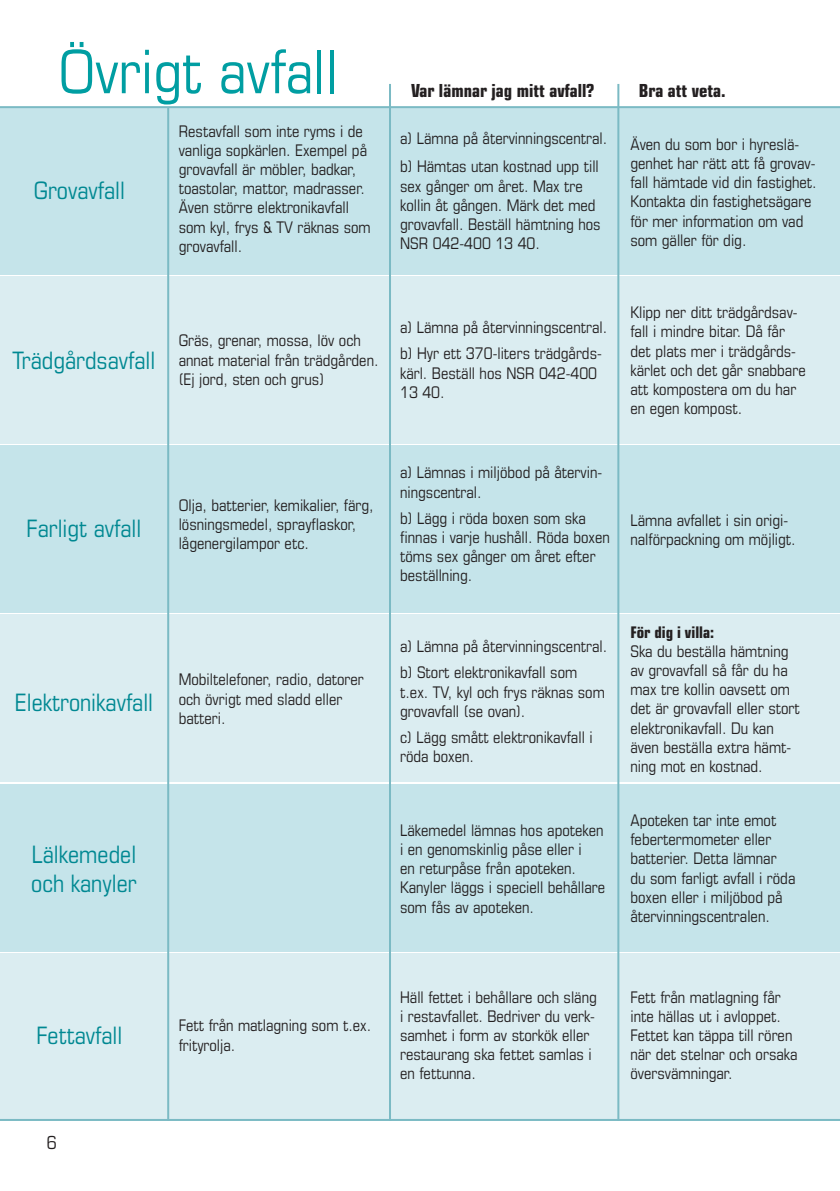
<style>
.page{position:relative;width:840px;height:1191px;background:#fff}
.page>*{position:absolute;margin:0;border:0;box-sizing:border-box;transform-origin:0 0}
.t1{font:condensed 60px "Eurostile";color:#009ea2}
.t2{font:condensed 24px/28.8px "Eurostile";color:#008892}
.t3{font:700 condensed 18px "Eurostile";color:#231f20}
.t4{font:condensed 18px "Eurostile";color:#231f20}
.t5{font:condensed 16px/19.2px "Eurostile";color:#231f20}
.t6{font:700 condensed 16px "Eurostile";color:#231f20}
</style>
<div class="page">
<div style="left:0;top:107px;width:839px;height:167px;background:#c5e4ea"></div>
<div style="left:0;top:445px;width:839px;height:168px;background:#c5e4ea"></div>
<div style="left:0;top:784px;width:839px;height:167px;background:#c5e4ea"></div>
<div style="left:0;top:276px;width:839px;height:167px;background:#dbedf1"></div>
<div style="left:0;top:615px;width:839px;height:167px;background:#dbedf1"></div>
<div style="left:0;top:953px;width:839px;height:167px;background:#dbedf1"></div>
<hr style="left:0;top:106px;width:839px;height:2px;background:#7bbac4">
<hr style="left:0;top:1119px;width:839px;height:2px;background:#7bbac4">
<hr style="left:389px;top:84px;width:2px;height:1036px;background:#7bbac4">
<hr style="left:167px;top:107px;width:2px;height:1013px;background:#7bbac4">
<hr style="left:617px;top:84px;width:2px;height:1036px;background:#7bbac4">
<h1 class="t1" style="left:58px;top:36px;width:281px">Övrigt avfall</h1>
<p class="t3" style="left:411px;top:79px;width:184px">Var lämnar jag mitt avfall?</p>
<p class="t3" style="left:638px;top:79px;width:88px">Bra att veta.</p>
<h2 class="t2" style="left:34px;top:175px;width:93px">Grovavfall</h2>
<h2 class="t2" style="left:13px;top:346px;width:144px">Trädgårdsavfall</h2>
<h2 class="t2" style="left:27px;top:513px;width:116px">Farligt avfall</h2>
<h2 class="t2" style="left:15px;top:687px;width:140px">Elektronikavfall</h2>
<h2 class="t2" style="left:31px;top:839px;width:107px">Lälkemedel och kanyler</h2>
<p class="t5" style="left:179px;top:121px;width:193px">Restavfall som inte ryms i de vanliga sopkärlen. Exempel på grovavfall är möbler, badkar, toastolar, mattor, madrasser.<br>Även större elektronikavfall som kyl, frys &amp; TV räknas som grovavfall.</p>
<p class="t5" style="left:630px;top:134px;width:188px">Även du som bor i hyreslä&shy;genhet har rätt att få grovav&shy;fall hämtade vid din fastighet.<br>Kontakta din fastighetsägare för mer information om vad som gäller för dig.</p>
<p class="t5" style="left:400px;top:124px;width:208px;line-height:28px">a) Lämna på återvinningscentral. b) Hämtas utan kostnad upp till</p>
<p class="t5" style="left:400px;top:176px;width:202px">sex gånger om året. Max tre kollin åt gången. Märk det med grovavfall. Beställ hämtning hos<br>NSR 042-400 13 40.</p>
<p class="t5" style="left:179px;top:331px;width:201px">Gräs, grenar, mossa, löv och annat material från trädgården. (Ej jord, sten och grus)</p>
<p class="t5" style="left:179px;top:495px;width:196px">Olja, batterier, kemikalier, färg, lösningsmedel, sprayflaskor, lågenergilampor etc.</p>
<p class="t5" style="left:179px;top:669px;width:186px">Mobiltelefoner, radio, datorer och övrigt med sladd eller batteri.</p>
<p class="t5" style="left:400px;top:314px;width:208px;line-height:26px">a) Lämna på återvinningscentral. b) Hyr ett 370-liters trädgårds-</p>
<p class="t5" style="left:400px;top:363px;width:198px">kärl. Beställ hos NSR 042-400<br>13 40.</p>
<p class="t5" style="left:630px;top:302px;width:177px">Klipp ner ditt trädgårdsav&shy;fall i mindre bitar. Då får det plats mer i trädgårds&shy;kärlet och det går snabbare att kompostera om du har en egen kompost.</p>
<p class="t5" style="left:400px;top:463px;width:203px">a) Lämnas i miljöbod på återvin&shy;ningscentral.</p>
<p class="t5" style="left:400px;top:508px;width:211px">b) Lägg i röda boxen som ska finnas i varje hushåll. Röda boxen töms sex gånger om året efter beställning.</p>
<p class="t5" style="left:630px;top:510px;width:167px">Lämna avfallet i sin origi&shy;nalförpackning om möjligt.</p>
<p class="t5" style="left:400px;top:633px;width:208px;line-height:26px">a) Lämna på återvinningscentral. b) Stort elektronikavfall som</p>
<p class="t5" style="left:400px;top:682px;width:206px">t.ex. TV, kyl och frys räknas som grovavfall (se ovan).</p>
<p class="t5" style="left:400px;top:727px;width:194px">c) Lägg smått elektronikavfall i röda boxen.</p>
<p class="t6" style="left:630px;top:622px;width:85px">För dig i villa:</p>
<p class="t5" style="left:630px;top:641px;width:171px">Ska du beställa hämtning av grovavfall så får du ha max tre kollin oavsett om det är grovavfall eller stort elektronikavfall. Du kan även beställa extra hämt&shy;ning mot en kostnad.</p>
<p class="t5" style="left:400px;top:820px;width:206px">Läkemedel lämnas hos apoteken i en genomskinlig påse eller i<br>en returpåse från apoteken.<br>Kanyler läggs i speciell behållare som fås av apoteken.</p>
<p class="t5" style="left:630px;top:810px;width:166px">Apoteken tar inte emot febertermometer eller batterier. Detta lämnar du som farligt avfall i röda boxen eller i miljöbod på återvinningscentralen.</p>
<h2 class="t2" style="left:36px;top:1020px;width:87px">Fettavfall</h2>
<p class="t4" style="left:47px;top:1131px;width:12px">6</p>
<p class="t5" style="left:179px;top:1015px;width:194px">Fett från matlagning som t.ex. frityrolja.</p>
<p class="t5" style="left:400px;top:987px;width:198px">Häll fettet i behållare och släng i restavfallet. Bedriver du verk&shy;samhet i form av storkök eller restaurang ska fettet samlas i en fettunna.</p>
<p class="t5" style="left:630px;top:987px;width:168px">Fett från matlagning får inte hällas ut i avloppet.<br>Fettet kan täppa till rören när det stelnar och orsaka översvämningar.</p>
</div>
